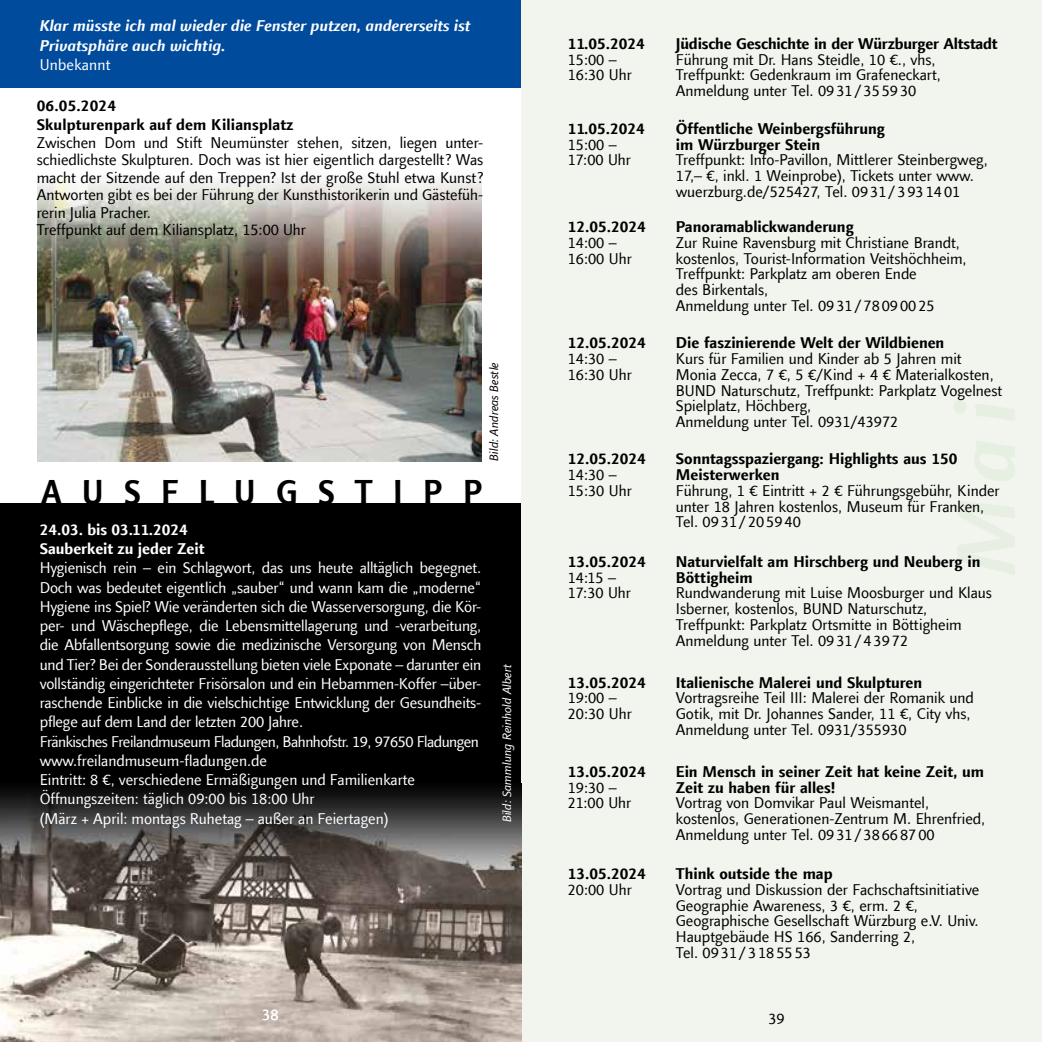
<style>
.page{position:relative;width:1042px;height:1042px;background:#fff}
.page>*{position:absolute;margin:0;border:0;box-sizing:border-box;transform-origin:0 0}
.t1{font:700 35px "Finnegan LT Com";letter-spacing:.65em;color:#000;scale:.9 1}
.t2{font:15.75px/15.8px "Finnegan LT Com";color:#000}
.t3{font:15.75px/19.2px "Finnegan LT Com";letter-spacing:-.01em;color:#fff}
.t4{font:700 15.75px/15.8px "Finnegan LT Com";color:#000}
.t5{font:italic 700 15.75px/19.2px "Finnegan LT Com";color:#fff}
.t6{font:700 15.75px/19.2px "Finnegan LT Com";color:#fff}
.t7{font:15.75px "Finnegan LT Com";letter-spacing:.015em;color:#fff}
.t8{font:italic 12.25px "Finnegan LT Com";color:#fff}
.t9{font:italic 12.25px "Finnegan LT Com";color:#000}
</style>
<div class="page">
<div style="left:521px;top:0;width:521px;height:1042px;background:#f1f5ee"></div>
<img style="left:38px;top:176px;width:443px;height:286px">
<div style="left:0;top:0;width:521px;height:88px;background:#004b9c"></div>
<div style="left:0;top:504px;width:521px;height:538px;background:#000"></div>
<img style="left:0;top:788px;width:521px;height:254px">
<p class="t5" style="left:40px;top:17px;width:432px">Klar müsste ich mal wieder die Fenster putzen, andererseits ist<br>Privatsphäre auch wichtig.</p>
<p class="t7" style="left:40px;top:55px;width:72px">Unbekannt</p>
<p class="t4" style="left:37px;top:97px;width:258px;line-height:18.9px">06.05.2024<br>Skulpturenpark auf dem Kiliansplatz</p>
<p class="t2" style="left:37px;top:134px;width:448px;line-height:17.5px">Zwischen Dom und Stift Neumünster stehen, sitzen, liegen unter&shy;schiedlichste Skulpturen. Doch was ist hier eigentlich dargestellt? Was macht der Sitzende auf den Treppen? Ist der große Stuhl etwa Kunst?<br>Antworten gibt es bei der Führung der Kunsthistorikerin und Gästefüh&shy;rerin Julia Pracher.<br>Treffpunkt auf dem Kiliansplatz, 15:00 Uhr</p>
<p class="t9" style="left:487px;top:461px;width:100px;rotate:-90deg">Bild: Andreas Bestle</p>
<h1 class="t1" style="left:41px;top:472px;width:492px">AUSFLUGSTIPP</h1>
<p class="t6" style="left:40px;top:520px;width:166px">24.03. bis 03.11.2024<br>Sauberkeit zu jeder Zeit</p>
<p class="t3" style="left:40px;top:559px;width:443px">Hygienisch rein – ein Schlagwort, das uns heute alltäglich begegnet.<br>Doch was bedeutet eigentlich „sauber“ und wann kam die „moderne“ Hygiene ins Spiel? Wie veränderten sich die Wasserversorgung, die Kör&shy;per- und Wäschepflege, die Lebensmittellagerung und -verarbeitung, die Abfallentsorgung sowie die medizinische Versorgung von Mensch und Tier? Bei der Sonderausstellung bieten viele Exponate – darunter ein vollständig eingerichteter Frisörsalon und ein Hebammen-Koffer –über&shy;raschende Einblicke in die vielschichtige Entwicklung der Gesundheits&shy;pflege auf dem Land der letzten 200 Jahre.<br>Fränkisches Freilandmuseum Fladungen, Bahnhofstr. 19, 97650 Fladungen www.freilandmuseum-fladungen.de<br>Eintritt: 8 €, verschiedene Ermäßigungen und Familienkarte Öffnungszeiten: täglich 09:00 bis 18:00 Uhr<br>(März + April: montags Ruhetag – außer an Feiertagen)</p>
<p class="t8" style="left:500px;top:822px;width:160px;rotate:-90deg">Bild: Sammlung Reinhold Albert</p>
<p class="t3" style="left:262px;top:1005px;width:18px">38</p>
<p class="t4" style="left:568px;top:36px;width:79px">11.05.2024</p>
<p class="t2" style="left:568px;top:51px;width:66px">15:00 –<br>16:30 Uhr</p>
<p class="t4" style="left:676px;top:36px;width:323px">Jüdische Geschichte in der Würzburger Altstadt</p>
<p class="t2" style="left:676px;top:51px;width:266px">Führung mit Dr. Hans Steidle, 10 €., vhs,<br>Treffpunkt: Gedenkraum im Grafeneckart,<br>Anmeldung unter Tel. 0931/355930</p>
<p class="t4" style="left:568px;top:121px;width:79px">11.05.2024</p>
<p class="t2" style="left:568px;top:137px;width:65px">15:00 –<br>17:00 Uhr</p>
<p class="t4" style="left:676px;top:121px;width:210px">Öffentliche Weinbergsführung im Würzburger Stein</p>
<p class="t2" style="left:676px;top:152px;width:313px">Treffpunkt: Info-Pavillon, Mittlerer Steinbergweg,<br>17,– €, inkl. 1 Weinprobe), Tickets unter www. wuerzburg.de/525427, Tel. 0931/3931401</p>
<p class="t4" style="left:568px;top:219px;width:79px">12.05.2024</p>
<p class="t2" style="left:568px;top:235px;width:66px">14:00 –<br>16:00 Uhr</p>
<p class="t4" style="left:676px;top:219px;width:179px">Panoramablickwanderung</p>
<p class="t2" style="left:676px;top:235px;width:292px">Zur Ruine Ravensburg mit Christiane Brandt, kostenlos, Tourist-Information Veitshöchheim, Treffpunkt: Parkplatz am oberen Ende<br>des Birkentals,<br>Anmeldung unter Tel. 0931/78090025</p>
<p class="t4" style="left:568px;top:335px;width:79px">12.05.2024</p>
<p class="t2" style="left:568px;top:351px;width:66px">14:30 –<br>16:30 Uhr</p>
<p class="t4" style="left:676px;top:335px;width:270px">Die faszinierende Welt der Wildbienen</p>
<p class="t2" style="left:676px;top:351px;width:328px">Kurs für Familien und Kinder ab 5 Jahren mit Monia Zecca, 7 €, 5 €/Kind + 4 € Materialkosten, BUND Naturschutz, Treffpunkt: Parkplatz Vogelnest Spielplatz, Höchberg,<br>Anmeldung unter Tel. 0931/43972</p>
<p class="t4" style="left:568px;top:451px;width:79px">12.05.2024</p>
<p class="t2" style="left:568px;top:467px;width:66px">14:30 –<br>15:30 Uhr</p>
<p class="t4" style="left:676px;top:451px;width:283px">Sonntagsspaziergang: Highlights aus 150<br>Meisterwerken</p>
<p class="t2" style="left:676px;top:483px;width:325px">Führung, 1 € Eintritt + 2 € Führungsgebühr, Kinder unter 18 Jahren kostenlos, Museum für Franken,<br>Tel. 0931/205940</p>
<p class="t4" style="left:568px;top:554px;width:79px">13.05.2024</p>
<p class="t2" style="left:568px;top:569px;width:65px">14:15 –<br>17:30 Uhr</p>
<p class="t4" style="left:676px;top:554px;width:306px">Naturvielfalt am Hirschberg und Neuberg in<br>Böttigheim</p>
<p class="t2" style="left:676px;top:585px;width:318px">Rundwanderung mit Luise Moosburger und Klaus Isberner, kostenlos, BUND Naturschutz, Treffpunkt: Parkplatz Ortsmitte in Böttigheim Anmeldung unter Tel. 0931/43972</p>
<p class="t4" style="left:568px;top:674px;width:79px">13.05.2024</p>
<p class="t2" style="left:568px;top:690px;width:66px">19:00 –<br>20:30 Uhr</p>
<p class="t4" style="left:676px;top:674px;width:248px">Italienische Malerei und Skulpturen</p>
<p class="t2" style="left:676px;top:690px;width:299px">Vortragsreihe Teil III: Malerei der Romanik und<br>Gotik, mit Dr. Johannes Sander, 11 €, City vhs,<br>Anmeldung unter Tel. 0931/355930</p>
<p class="t4" style="left:568px;top:764px;width:79px">13.05.2024</p>
<p class="t2" style="left:568px;top:779px;width:65px">19:30 –<br>21:00 Uhr</p>
<p class="t4" style="left:676px;top:764px;width:310px">Ein Mensch in seiner Zeit hat keine Zeit, um<br>Zeit zu haben für alles!</p>
<p class="t2" style="left:676px;top:795px;width:311px">Vortrag von Domvikar Paul Weismantel, kostenlos, Generationen-Zentrum M. Ehrenfried,<br>Anmeldung unter Tel. 0931/38668700</p>
<p class="t4" style="left:568px;top:866px;width:79px">13.05.2024</p>
<p class="t2" style="left:568px;top:882px;width:66px">20:00 Uhr</p>
<p class="t4" style="left:676px;top:866px;width:158px">Think outside the map</p>
<p class="t2" style="left:676px;top:882px;width:305px">Vortrag und Diskussion der Fachschaftsinitiative Geographie Awareness, 3 €, erm. 2 €, Geographische Gesellschaft Würzburg e.V. Univ.<br>Hauptgebäude HS 166, Sanderring 2,<br>Tel. 0931/3185553</p>
<p class="t2" style="left:768px;top:1010px;width:18px">39</p>
</div>
